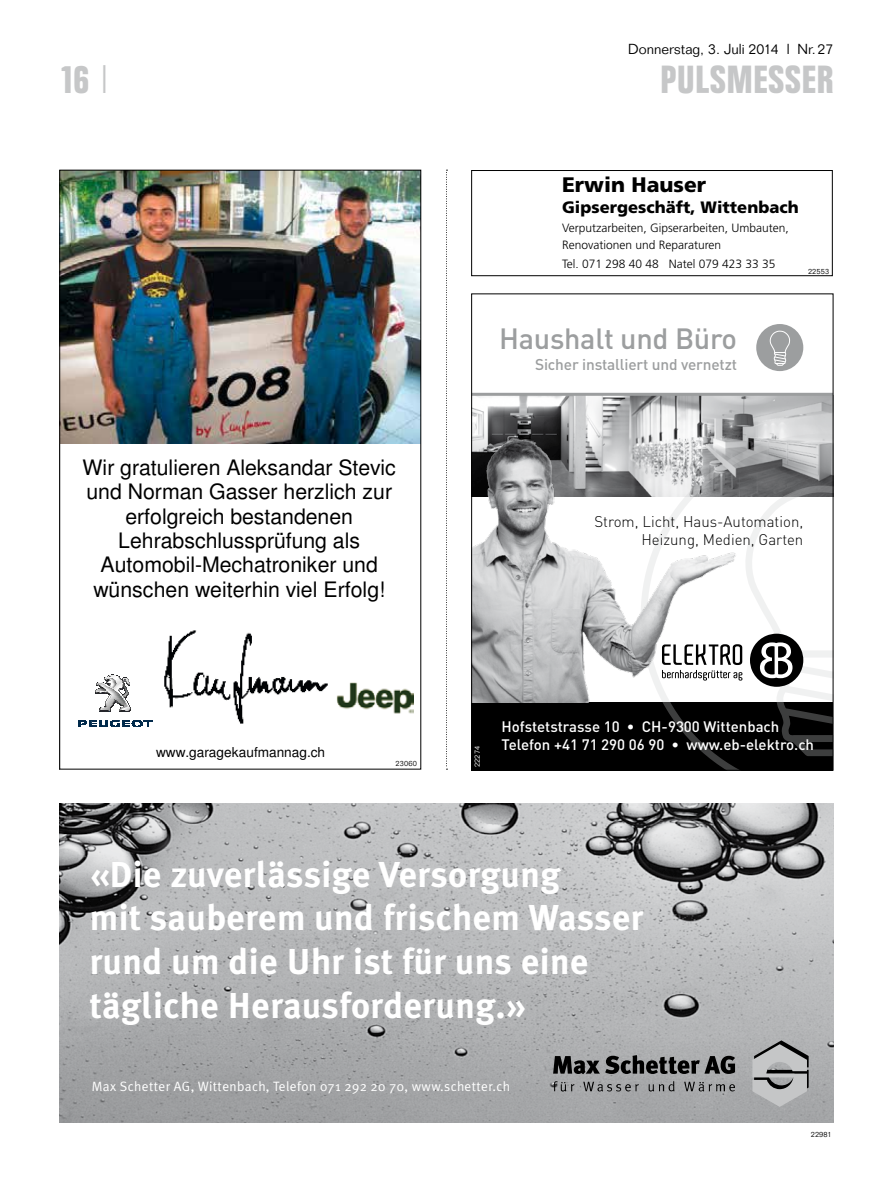
<style>
.page{position:relative;width:893px;height:1191px;background:#fff}
.page>*{position:absolute;margin:0;border:0;box-sizing:border-box;transform-origin:0 0}
.t1{font:700 39px "Folio Condensed BQ";letter-spacing:.03em;color:#c6c7c8}
.t2{font:700 36px/43.7px "Meta Plus";letter-spacing:.015em;color:#fff}
.t3{font:500 28.95px "DIN";letter-spacing:-.01em;color:#9c9e9f}
.t4{font:21.3px/24.5px "Helvetica";color:#000;text-align:center}
.t5{font:900 21px "Frutiger LT Std";color:#000}
.t6{font:900 16.5px "Frutiger LT Std";color:#000}
.t7{font:500 15.45px "DIN";letter-spacing:-.01em;color:#9c9e9f}
.t8{font:300 15.3px/18.3px "DIN";color:#000;text-align:right}
.t9{font:500 15px/18px "DIN";color:#fff}
.t10{font:300 14.25px "Folio";color:#000}
.t11{font:13.65px "Helvetica";letter-spacing:.005em;color:#000}
.t12{font:13.5px "Meta Plus Normal";letter-spacing:.025em;color:#fff}
.t13{font:300 12px/16.5px "Frutiger";color:#000}
.t14{font:300 7.5px "Folio";letter-spacing:.02em;color:#000}
.t15{font:300 7.5px "Folio";letter-spacing:.02em;color:#fff}
.s1{font-family:"Folio";font-weight:300}
</style>
<div class="page">
<svg style="left:446px;top:170px;width:1px;height:599px"></svg>
<svg style="left:95px;top:675px;width:36px;height:37px"></svg>
<svg style="left:78px;top:720px;width:74px;height:7px"></svg>
<img style="left:336px;top:682px;width:78px;height:32px">
<img style="left:61px;top:172px;width:358px;height:271px">
<img style="left:164px;top:630px;width:164px;height:94px">
<img style="left:60px;top:803px;width:774px;height:319px">
<svg style="left:553px;top:1081px;width:21px;height:10px"></svg>
<svg style="left:583px;top:1081px;width:56px;height:10px"></svg>
<svg style="left:649px;top:1081px;width:25px;height:10px"></svg>
<svg style="left:684px;top:1081px;width:51px;height:10px"></svg>
<svg style="left:752px;top:1040px;width:57px;height:66px;background:#a1a2a3"></svg>
<svg style="left:553px;top:1055px;width:182px;height:19px;background:#575859"></svg>
<div style="left:472px;top:702px;width:361px;height:68px;background:#000"></div>
<img style="left:473px;top:396px;width:358px;height:40px">
<hr style="left:472px;top:393px;width:361px;height:3px;background:#9c9e9f">
<svg style="left:641px;top:434px;width:190px;height:334px"></svg>
<div style="left:756px;top:324px;width:47px;height:47px;background:#9c9e9f;border-radius:50%"></div>
<svg style="left:769px;top:330px;width:21px;height:36px"></svg>
<img style="left:473px;top:436px;width:328px;height:266px">
<svg style="left:662px;top:482px;width:169px;height:277px"></svg>
<div style="left:471px;top:170px;width:362px;height:106px;border:1px solid #000"></div>
<h1 class="t1" style="left:60px;top:58px;width:51px">16 <span class="s1">|</span></h1>
<p class="t4" style="left:82px;top:457px;width:315px">Wir gratulieren Aleksandar Stevic und Norman Gasser herzlich zur erfolgreich bestandenen<br>Lehrabschlussprüfung als<br>Automobil-Mechatroniker und wünschen weiterhin viel Erfolg!</p>
<p class="t11" style="left:156px;top:747px;width:171px">www.garagekaufmannag.ch</p>
<p class="t14" style="left:396px;top:758px;width:23px">23060</p>
<p class="t10" style="left:628px;top:40px;width:207px">Donnerstag, 3. Juli 2014 l Nr.27</p>
<h1 class="t1" style="left:661px;top:58px;width:174px">PULSMESSER</h1>
<p class="t5" style="left:562px;top:172px;width:146px">Erwin Hauser</p>
<p class="t6" style="left:562px;top:197px;width:238px">Gipsergeschäft, Wittenbach</p>
<p class="t13" style="left:562px;top:220px;width:228px">Verputzarbeiten, Gipserarbeiten, Umbauten,<br>Renovationen und Reparaturen</p>
<p class="t13" style="left:562px;top:256px;width:215px">Tel. 071 298 40 48 Natel 079 423 33 35</p>
<p class="t14" style="left:808px;top:267px;width:23px">22553</p>
<h3 class="t3" style="left:499px;top:320px;width:239px">Haushalt und Büro</h3>
<p class="t7" style="left:535px;top:355px;width:204px">Sicher installiert und vernetzt</p>
<p class="t8" style="left:594px;top:512px;width:210px">Strom, Licht, Haus-Automation,<br>Heizung, Medien, Garten</p>
<p class="t15" style="left:473px;top:767px;width:23px;rotate:-90deg">22274</p>
<p class="t9" style="left:501px;top:716px;width:314px">Hofstetstrasse 10 • CH-9300 Wittenbach<br>Telefon +41 71 290 06 90 • www.eb-elektro.ch</p>
<h2 class="t2" style="left:90px;top:852px;width:555px">«Die zuverlässige Versorgung<br>mit sauberem und frischem Wasser rund um die Uhr ist für uns eine tägliche Herausforderung.»</h2>
<p class="t12" style="left:92px;top:1078px;width:420px">Max Schetter AG, Wittenbach, Telefon 071 292 20 70, www.schetter.ch</p>
<p class="t14" style="left:811px;top:1130px;width:22px">22981</p>
</div>
